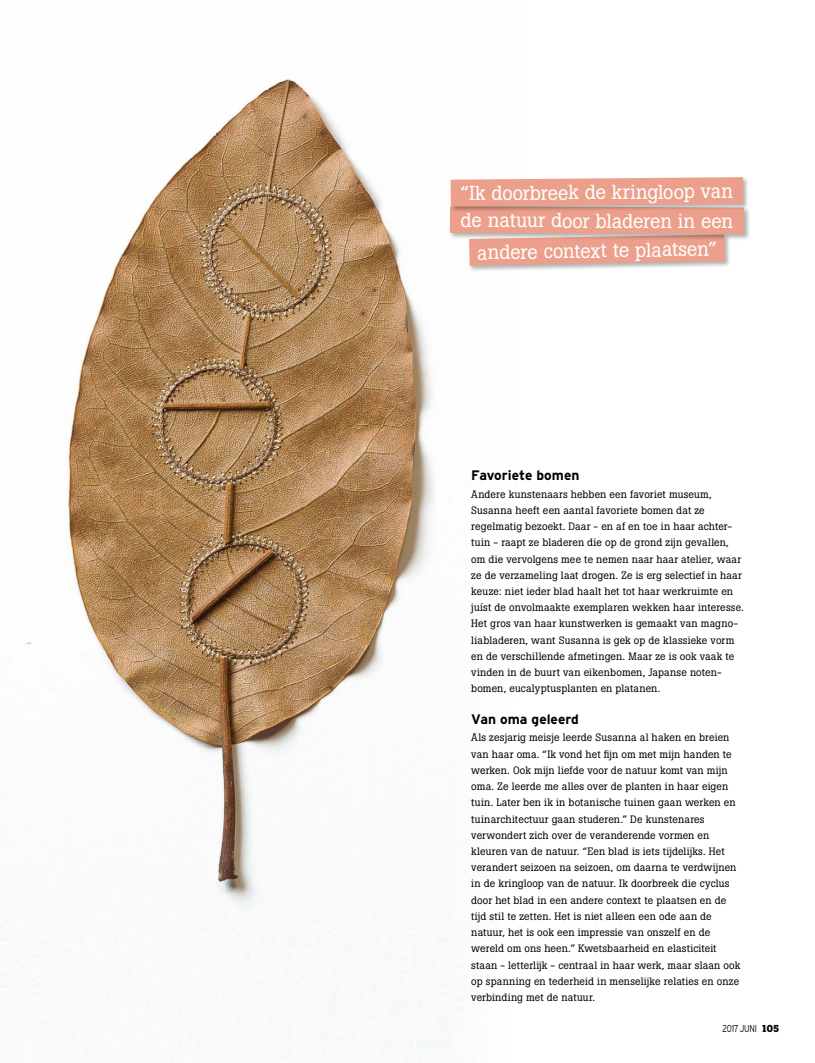
<style>
.page{position:relative;width:815px;height:1063px;background:#fff}
.page>*{position:absolute;margin:0;border:0;box-sizing:border-box;transform-origin:0 0}
.t1{font:20px "Boton";letter-spacing:-.01em;color:#fff}
.t2{font:700 13.75px "Interstate";color:#000}
.t3{font:10.62px/16.2px "Boton";letter-spacing:.01em;color:#000}
.t4{font:300 10px "Interstate";letter-spacing:-.025em;color:#000;scale:.8 1}
.s1{font-family:"Boton";font-weight:700}
</style>
<div class="page">
<img style="left:0;top:79px;width:452px;height:970px">
<div style="left:468px;top:233px;width:263px;height:39px;background:#000;opacity:.3"></div>
<div style="left:448px;top:205px;width:302px;height:35px;background:#000;opacity:.3"></div>
<div style="left:449px;top:176px;width:300px;height:37px;background:#000;opacity:.3"></div>
<svg style="left:450px;top:177px;width:294px;height:89px;background:#e7a696"></svg>
<h1 class="t1" style="left:461px;top:180px;width:274px">“Ik doorbreek de kringloop van</h1>
<h1 class="t1" style="left:461px;top:209px;width:274px">de natuur door bladeren in een</h1>
<h1 class="t1" style="left:477px;top:241px;width:241px;rotate:-1deg">andere context te plaatsen”</h1>
<p class="t2" style="left:471px;top:467px;width:110px">Favoriete bomen</p>
<p class="t3" style="left:471px;top:486px;width:274px">Andere kunstenaars hebben een favoriet museum, Susanna heeft een aantal favoriete bomen dat ze regelmatig bezoekt. Daar - en af en toe in haar achter&shy;tuin - raapt ze bladeren die op de grond zijn gevallen, om die vervolgens mee te nemen naar haar atelier, waar ze de verzameling laat drogen. Ze is erg selectief in haar keuze: niet ieder blad haalt het tot haar werkruimte en juíst de onvolmaakte exemplaren wekken haar interesse.<br>Het gros van haar kunstwerken is gemaakt van magno&shy;liabladeren, want Susanna is gek op de klassieke vorm en de verschillende afmetingen. Maar ze is ook vaak te vinden in de buurt van eikenbomen, Japanse noten&shy;bomen, eucalyptusplanten en platanen.</p>
<p class="t2" style="left:471px;top:711px;width:109px">Van oma geleerd</p>
<p class="t3" style="left:471px;top:729px;width:271px">Als zesjarig meisje leerde Susanna al haken en breien van haar oma. “Ik vond het fijn om met mijn handen te werken. Ook mijn liefde voor de natuur komt van mijn oma. Ze leerde me alles over de planten in haar eigen tuin. Later ben ik in botanische tuinen gaan werken en tuinarchitectuur gaan studeren.” De kunstenares verwondert zich over de veranderende vormen en kleuren van de natuur. “Een blad is iets tijdelijks. Het verandert seizoen na seizoen, om daarna te verdwijnen in de kringloop van de natuur. Ik doorbreek die cyclus door het blad in een andere context te plaatsen en de tijd stil te zetten. Het is niet alleen een ode aan de natuur, het is ook een impressie van onszelf en de wereld om ons heen.” Kwetsbaarheid en elasticiteit staan - letterlijk - centraal in haar werk, maar slaan ook op spanning en tederheid in menselijke relaties en onze verbinding met de natuur.</p>
<p class="t4" style="left:723px;top:1022px;width:73px">2017 JUNI <span class="s1">105</span></p>
</div>
